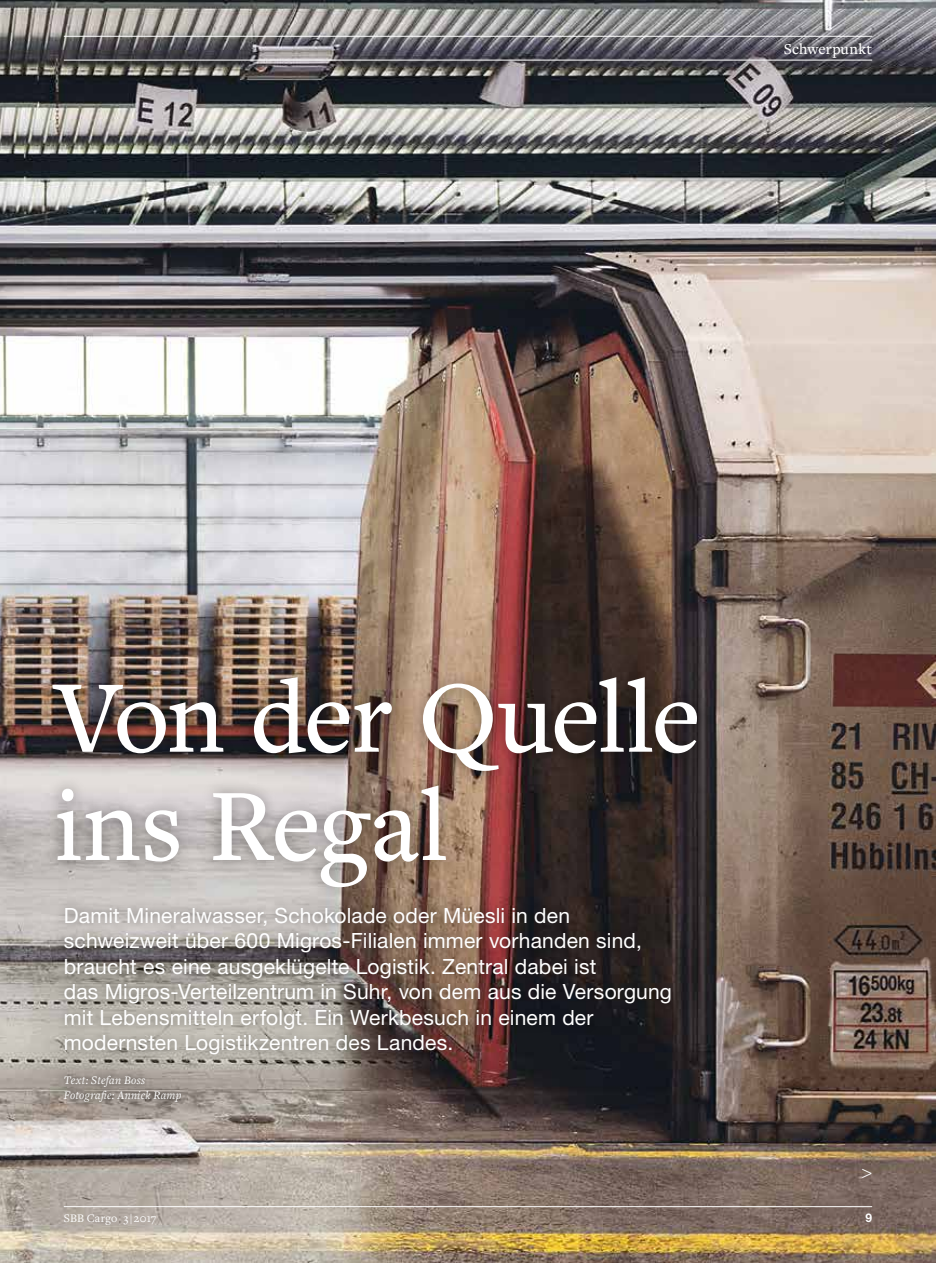
<style>
.page{position:relative;width:936px;height:1263px;background:#fff}
.page>*{position:absolute;margin:0;border:0;box-sizing:border-box;transform-origin:0 0}
.t1{font:500 106.8px/108.3px "Freight Text Pro";letter-spacing:-.015em;color:#fff}
.t2{font:21px/25.5px "Helvetica Neue LT Std";letter-spacing:.01em;color:#fff}
.t3{font:300 18px "Helvetica Neue LT Std";color:#fff}
.t4{font:500 15.75px "Freight Text Pro";letter-spacing:.01em;color:#fff}
.t5{font:italic 12px/15px "Freight Text Pro";letter-spacing:.015em;color:#fff}
.t6{font:12px "Freight Text Pro";letter-spacing:.02em;color:#fff}
.t7{font:700 12px "Helvetica Neue LT Std";color:#fff}
</style>
<div class="page">
<img style="left:0;top:0;width:935px;height:1263px">
<hr style="left:64px;top:1206px;width:808px;height:1px;background:#fff">
<hr style="left:64px;top:36px;width:808px;height:1px;background:#fff">
<hr style="left:64px;top:60px;width:808px;height:1px;background:#fff">
<div style="left:55px;top:898px;width:625px;height:166px;background:#000;opacity:.36"></div>
<div style="left:39px;top:664px;width:672px;height:237px;background:#000;opacity:.36"></div>
<div style="left:55px;top:1067px;width:135px;height:44px;background:#000;opacity:.75"></div>
<p class="t4" style="left:783px;top:38px;width:90px">Schwerpunkt</p>
<h1 class="t1" style="left:54px;top:659px;width:648px">Von der Quelle ins Regal</h1>
<p class="t2" style="left:64px;top:902px;width:609px">Damit Mineralwasser, Schokolade oder Müesli in den schweizweit über 600 Migros-Filialen immer vorhanden sind, braucht es eine ausgeklügelte Logistik. Zentral dabei ist<br>das Migros-Verteilzentrum in Suhr, von dem aus die Versorgung mit Lebensmitteln erfolgt. Ein Werkbesuch in einem der modernsten Logistikzentren des Landes.</p>
<p class="t5" style="left:64px;top:1072px;width:119px">Text: Stefan Boss<br>Fotografie: Annick Ramp</p>
<p class="t3" style="left:861px;top:1160px;width:12px">&gt;</p>
<p class="t6" style="left:64px;top:1210px;width:94px">SBB Cargo 3 | 2017</p>
<p class="t7" style="left:865px;top:1210px;width:8px">9</p>
</div>
